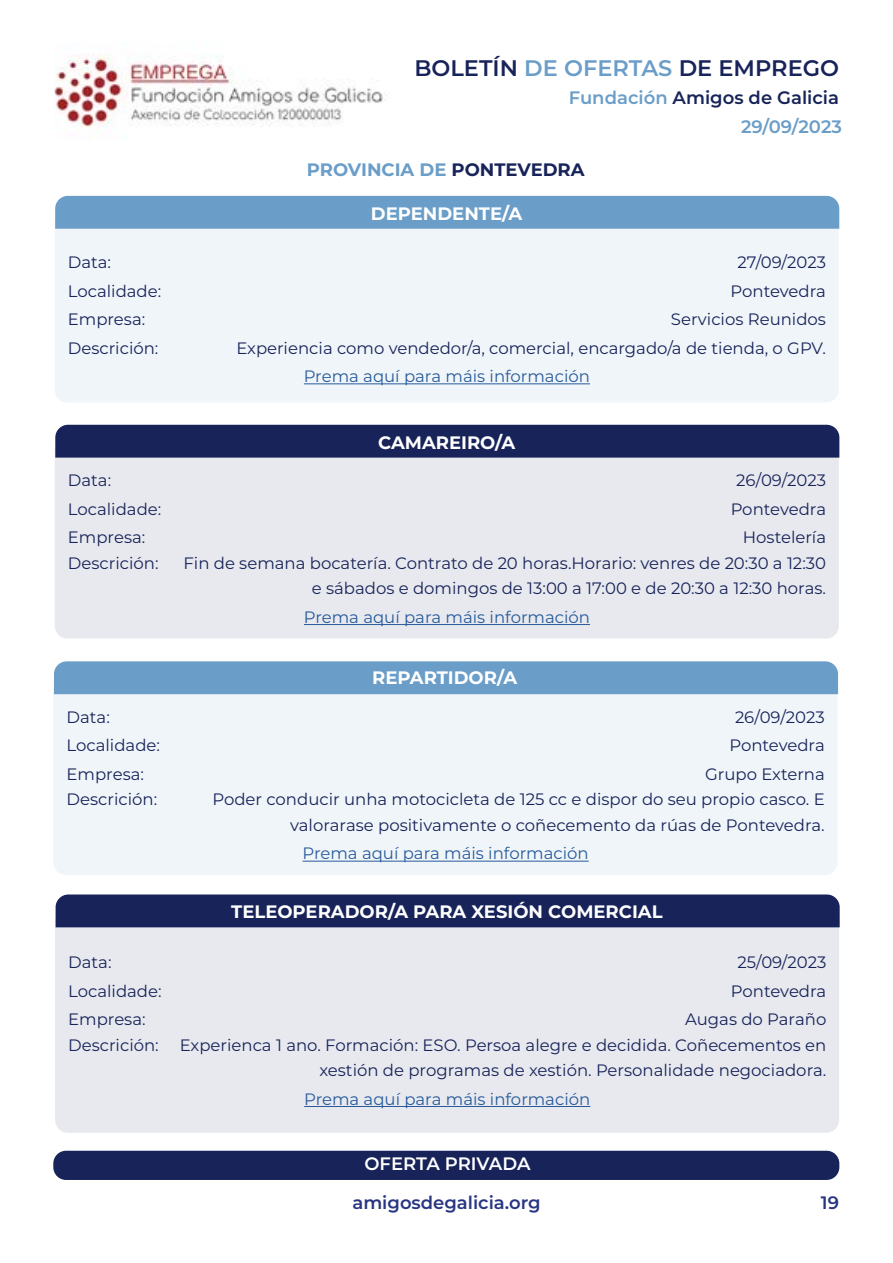
<style>
.page{position:relative;width:893px;height:1263px;background:#fff}
.page>*{position:absolute;margin:0;border:0;box-sizing:border-box;transform-origin:0 0}
.t1{font:600 22.5px "Montserrat";color:#172359}
.t2{font:700 18px "Montserrat";color:#fff}
.t3{font:600 18px/29.5px "Montserrat";color:#6a9dc8;text-align:right}
.t4{font:600 18px "Montserrat";color:#283583}
.t5{font:700 18px "Montserrat";color:#6a9dc8}
.t6{font:600 18px "Montserrat";letter-spacing:-.005em;color:#fff}
.t7{font:16.5px/25.5px "Montserrat";color:#172359;text-align:right}
.t8{font:16.5px "Montserrat";color:#275b9b}
.s1{color:#6a9dc8}
.s2{color:#172359}
</style>
<div class="page">
<img style="left:54px;top:54px;width:333px;height:83px">
<div style="left:53px;top:1151px;width:786px;height:29px;background:#172359;border-radius:13px"></div>
<div style="left:53px;top:686px;width:784px;height:189px;background:#f0f5f9"></div>
<div style="left:55px;top:458px;width:784px;height:181px;background:#e8e9ee"></div>
<div style="left:54px;top:661px;width:784px;height:33px;background:#6a9dc8"></div>
<div style="left:55px;top:425px;width:784px;height:33px;background:#172359"></div>
<hr style="left:303px;top:861px;width:286px;height:1px;background:#275b9b">
<hr style="left:304px;top:624px;width:286px;height:1px;background:#275b9b">
<div style="left:55px;top:229px;width:784px;height:173px;background:#f0f5f9"></div>
<div style="left:55px;top:196px;width:784px;height:33px;background:#6a9dc8"></div>
<hr style="left:304px;top:383px;width:286px;height:1px;background:#275b9b">
<div style="left:55px;top:919px;width:784px;height:214px;background:#e8e9ee"></div>
<div style="left:56px;top:894px;width:784px;height:33px;background:#172359"></div>
<hr style="left:304px;top:1106px;width:286px;height:1px;background:#275b9b">
<h1 class="t1" style="left:414px;top:52px;width:426px">BOLETÍN <span class="s1">DE OFERTAS</span> DE EMPREGO</h1>
<p class="t3" style="left:569px;top:82px;width:275px">Fundación <span class="s2">Amigos de Galicia<br></span>29/09/2023</p>
<p class="t5" style="left:307px;top:156px;width:279px">PROVINCIA DE <span class="s2">PONTEVEDRA</span></p>
<p class="t2" style="left:371px;top:200px;width:153px">DEPENDENTE/A</p>
<p class="t7" style="left:68px;top:249px;width:45px">Data:</p>
<p class="t7" style="left:737px;top:249px;width:90px">27/09/2023</p>
<p class="t7" style="left:68px;top:277px;width:95px">Localidade:</p>
<p class="t7" style="left:731px;top:277px;width:97px">Pontevedra</p>
<p class="t7" style="left:68px;top:306px;width:79px">Empresa:</p>
<p class="t7" style="left:671px;top:306px;width:157px">Servicios Reunidos</p>
<p class="t7" style="left:68px;top:334px;width:92px">Descrición:</p>
<p class="t7" style="left:236px;top:334px;width:591px">Experiencia como vendedor/a, comercial, encargado/a de tienda, o GPV.</p>
<p class="t8" style="left:304px;top:365px;width:288px">Prema aquí para máis información</p>
<p class="t2" style="left:378px;top:429px;width:139px">CAMAREIRO/A</p>
<p class="t7" style="left:68px;top:467px;width:45px">Data:</p>
<p class="t7" style="left:736px;top:467px;width:91px">26/09/2023</p>
<p class="t7" style="left:68px;top:496px;width:95px">Localidade:</p>
<p class="t7" style="left:731px;top:496px;width:97px">Pontevedra</p>
<p class="t7" style="left:68px;top:524px;width:79px">Empresa:</p>
<p class="t7" style="left:743px;top:524px;width:85px">Hostelería</p>
<p class="t7" style="left:68px;top:550px;width:92px">Descrición:</p>
<p class="t7" style="left:184px;top:550px;width:644px">Fin de semana bocatería. Contrato de 20 horas.Horario: venres de 20:30 a 12:30 e sábados e domingos de 13:00 a 17:00 e de 20:30 a 12:30 horas.</p>
<p class="t8" style="left:304px;top:606px;width:288px">Prema aquí para máis información</p>
<p class="t2" style="left:372px;top:665px;width:146px">REPARTIDOR/A</p>
<p class="t7" style="left:67px;top:704px;width:45px">Data:</p>
<p class="t7" style="left:735px;top:704px;width:91px">26/09/2023</p>
<p class="t7" style="left:67px;top:732px;width:95px">Localidade:</p>
<p class="t7" style="left:729px;top:732px;width:97px">Pontevedra</p>
<p class="t7" style="left:67px;top:761px;width:79px">Empresa:</p>
<p class="t7" style="left:705px;top:761px;width:121px">Grupo Externa</p>
<p class="t7" style="left:67px;top:786px;width:92px">Descrición:</p>
<p class="t7" style="left:212px;top:786px;width:614px">Poder conducir unha motocicleta de 125 cc e dispor do seu propio casco. E valorarase positivamente o coñecemento da rúas de Pontevedra.</p>
<p class="t8" style="left:303px;top:842px;width:288px">Prema aquí para máis información</p>
<p class="t2" style="left:231px;top:899px;width:433px">TELEOPERADOR/A PARA XESIÓN COMERCIAL</p>
<p class="t7" style="left:68px;top:949px;width:45px">Data:</p>
<p class="t7" style="left:737px;top:949px;width:90px">25/09/2023</p>
<p class="t7" style="left:68px;top:978px;width:95px">Localidade:</p>
<p class="t7" style="left:731px;top:978px;width:97px">Pontevedra</p>
<p class="t7" style="left:68px;top:1006px;width:79px">Empresa:</p>
<p class="t7" style="left:685px;top:1006px;width:143px">Augas do Paraño</p>
<p class="t7" style="left:68px;top:1031px;width:92px">Descrición:</p>
<p class="t7" style="left:180px;top:1031px;width:648px">Experienca 1 ano. Formación: ESO. Persoa alegre e decidida. Coñecementos en xestión de programas de xestión. Personalidade negociadora.</p>
<p class="t8" style="left:304px;top:1087px;width:288px">Prema aquí para máis información</p>
<p class="t6" style="left:364px;top:1151px;width:168px">OFERTA PRIVADA</p>
<p class="t4" style="left:352px;top:1190px;width:190px">amigosdegalicia.org</p>
<p class="t4" style="left:821px;top:1190px;width:20px">19</p>
</div>
